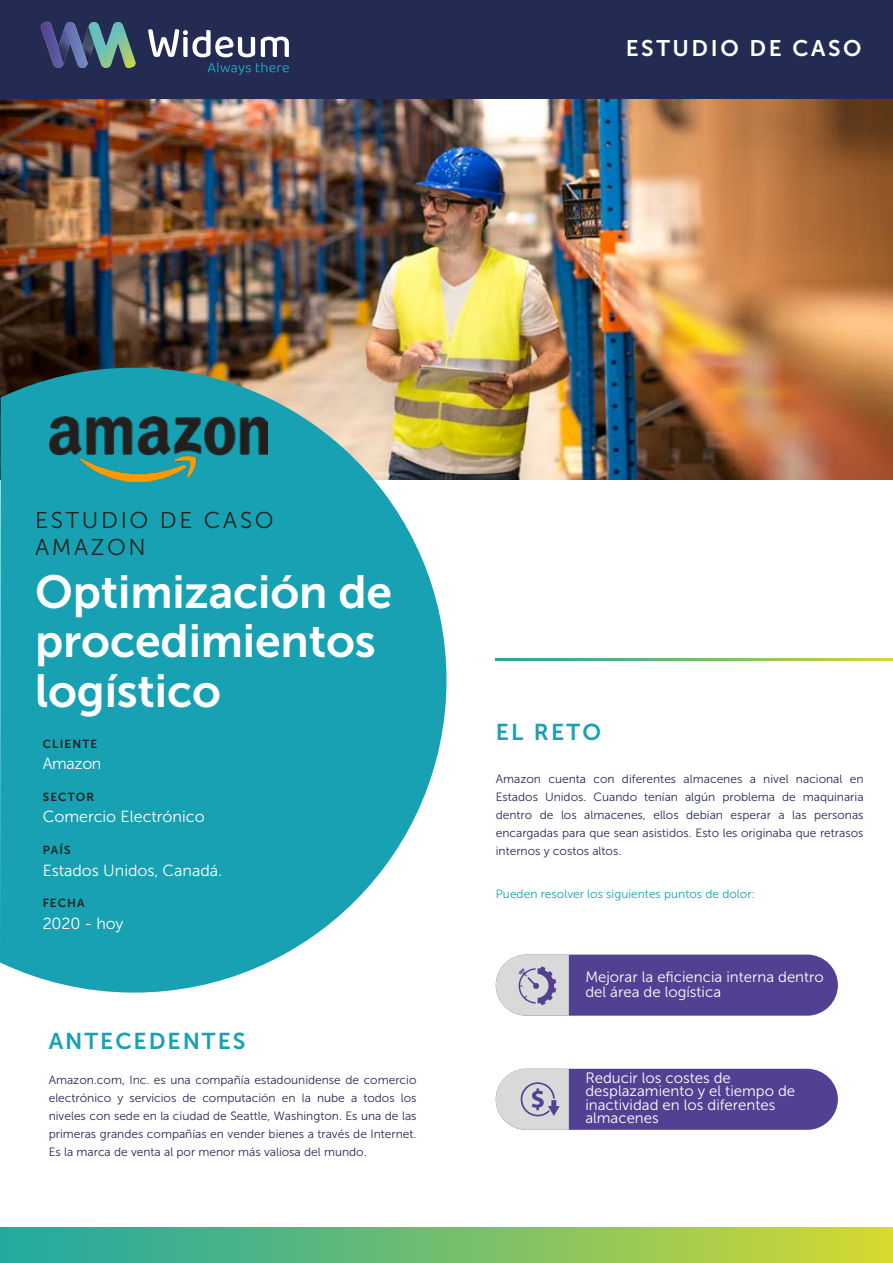
<style>
.page{position:relative;width:893px;height:1263px;background:#fff}
.page>*{position:absolute;margin:0;border:0;box-sizing:border-box;transform-origin:0 0}
.t1{font:46.35px/49.5px "Museo Sans 700";letter-spacing:-.005em;color:#fff}
.t2{font:22.8px/27.5px "Museo Sans 300";letter-spacing:.115em;color:#25221e}
.t3{font:22.8px "Museo Sans 700";letter-spacing:.085em;color:#18a1b3}
.t4{font:22.5px "Museo Sans 700";letter-spacing:.115em;color:#fff}
.t5{font:16.05px "Museo Sans 300";letter-spacing:-.005em;color:#fff}
.t6{font:15px/13.5px "Museo Sans 300";color:#fff}
.t7{font:12px/18px "Museo Sans 300";color:#232b52;text-align:justify}
.t8{font:12px "Museo Sans 300";color:#18a1b3}
.t9{font:11.7px "Museo Sans 700";letter-spacing:.095em;color:#25221e}
</style>
<div class="page">
<div style="left:496px;top:954px;width:342px;height:62px;background:#524192;border-radius:31px"></div>
<img style="left:0;top:98px;width:893px;height:381px">
<div style="left:0;top:0;width:893px;height:98px;background:#232b52"></div>
<svg style="left:0;top:368px;width:446px;height:624px;background:#3aaab6"></svg>
<div style="left:0;top:1228px;width:893px;height:35px;background:linear-gradient(to right,#1ba6a5,#d2d833)"></div>
<svg style="left:40px;top:22px;width:96px;height:47px"></svg>
<svg style="left:148px;top:29px;width:141px;height:46px"></svg>
<div style="left:496px;top:1069px;width:342px;height:61px;background:#524192;border-radius:31px"></div>
<svg style="left:496px;top:954px;width:73px;height:62px"></svg>
<svg style="left:496px;top:1069px;width:73px;height:61px;background:#d0ced5"></svg>
<svg style="left:496px;top:659px;width:397px;height:1px"></svg>
<img style="left:49px;top:416px;width:218px;height:66px">
<h3 class="t4" style="left:626px;top:36px;width:237px">ESTUDIO DE CASO</h3>
<h2 class="t2" style="left:35px;top:506px;width:240px">ESTUDIO DE CASO<br>AMAZON</h2>
<h1 class="t1" style="left:35px;top:567px;width:358px">Optimización de procedimientos logístico</h1>
<p class="t9" style="left:43px;top:737px;width:56px">CLIENTE</p>
<h3 class="t5" style="left:43px;top:755px;width:60px">Amazon</h3>
<p class="t9" style="left:43px;top:790px;width:53px">SECTOR</p>
<h3 class="t5" style="left:43px;top:808px;width:163px">Comercio Electrónico</h3>
<p class="t9" style="left:43px;top:843px;width:29px">PAÍS</p>
<h3 class="t5" style="left:43px;top:861px;width:181px">Estados Unidos, Canadá.</h3>
<p class="t9" style="left:43px;top:897px;width:43px">FECHA</p>
<h3 class="t5" style="left:43px;top:914px;width:82px">2020 - hoy</h3>
<h2 class="t3" style="left:49px;top:1028px;width:198px">ANTECEDENTES</h2>
<p class="t7" style="left:49px;top:1071px;width:369px">Amazon.com, Inc. es una compañía estadounidense de comercio electrónico y servicios de computación en la nube a todos los niveles con sede en la ciudad de Seattle, Washington. Es una de las primeras grandes compañías en vender bienes a través de Internet.<br>Es la marca de venta al por menor más valiosa del mundo.</p>
<h2 class="t3" style="left:496px;top:720px;width:107px">EL RETO</h2>
<p class="t7" style="left:496px;top:770px;width:369px">Amazon cuenta con diferentes almacenes a nivel nacional en Estados Unidos. Cuando tenían algún problema de maquinaria dentro de los almacenes, ellos debían esperar a las personas encargadas para que sean asistidos. Esto les originaba que retrasos internos y costos altos.</p>
<p class="t8" style="left:496px;top:887px;width:261px">Pueden resolver los siguientes puntos de dolor:</p>
<p class="t6" style="left:585px;top:969px;width:240px;line-height:15px">Mejorar la eficiencia interna dentro del área de logística</p>
<p class="t6" style="left:585px;top:1071px;width:211px">Reducir los costes de desplazamiento y el tiempo de inactividad en los diferentes almacenes</p>
</div>
